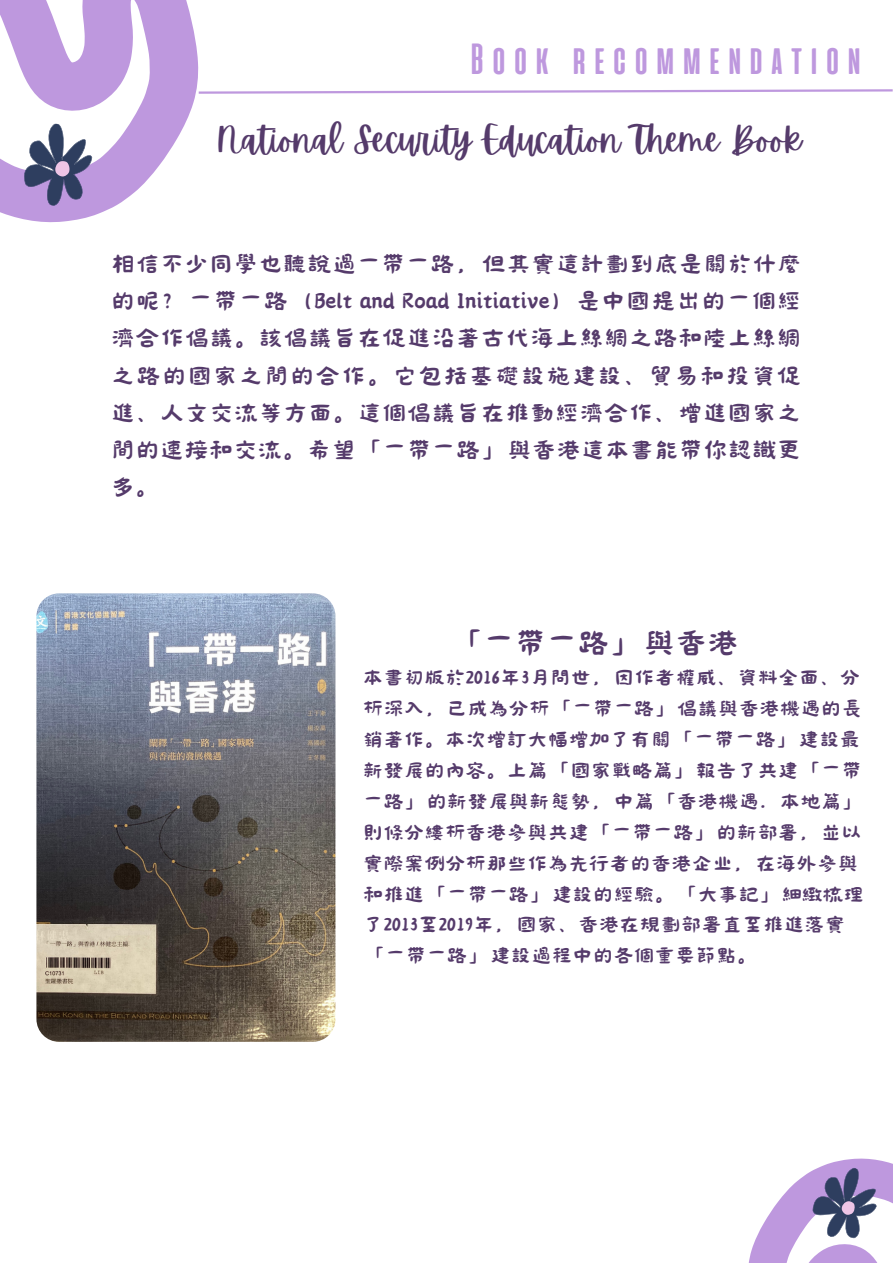
<style>
.page{position:relative;width:893px;height:1264px;background:#fff}
.page>*{position:absolute;margin:0;border:0;box-sizing:border-box;transform-origin:0 0}
.t1{font:700 43.5px "Alienscows";color:#be98de}
.t2{font:35.1px "Apricots";color:#553b6b}
.t3{font:35.1px "Canva Li CN";color:#553b6b}
.t4{font:27px/37.2px "Canva Li CN";letter-spacing:.005em;color:#553b6b;text-align:justify}
.t5{font:22.8px/30.9px "Canva Li CN";color:#553b6b}
</style>
<div class="page">
<svg style="left:749px;top:1158px;width:143px;height:104px"></svg>
<svg style="left:0;top:0;width:892px;height:223px"></svg>
<img style="left:36px;top:593px;width:299px;height:448px;border-radius:23px">
<p class="t1" style="left:466px;top:34px;width:400px">Book recommendation</p>
<p class="t2" style="left:217px;top:119px;width:585px">National Security Education Theme Book</p>
<p class="t4" style="left:111px;top:246px;width:692px">相信不少同學也聽說過一帶一路，但其實這計劃到底是關於什麼的呢？一帶一路（Belt and Road Initiative）是中國提出的一個經濟合作倡議。該倡議旨在促進沿著古代海上絲綢之路和陸上絲綢之路的國家之間的合作。它包括基礎設施建設、貿易和投資促進、人文交流等方面。這個倡議旨在推動經濟合作、增進國家之間的連接和交流。希望「一帶一路」與香港這本書能帶你認識更多。</p>
<p class="t3" style="left:448px;top:628px;width:291px">「一帶一路」與香港</p>
<p class="t5" style="left:363px;top:663px;width:502px">本書初版於2016年3月問世，因作者權威、資料全面、分析深入，已成為分析「一帶一路」倡議與香港機遇的長銷著作。本次增訂大幅增加了有關「一帶一路」建設最新發展的內容。上篇「國家戰略篇」報告了共建「一帶一路」的新發展與新態勢，中篇「香港機遇．本地篇」則條分縷析香港參與共建「一帶一路」的新部署，並以實際案例分析那些作為先行者的香港企业，在海外參與和推進「一帶一路」建設的經驗。「大事記」細緻梳理了2013至2019年，國家、香港在規劃部署直至推進落實「一帶一路」建設過程中的各個重要節點。</p>
</div>
